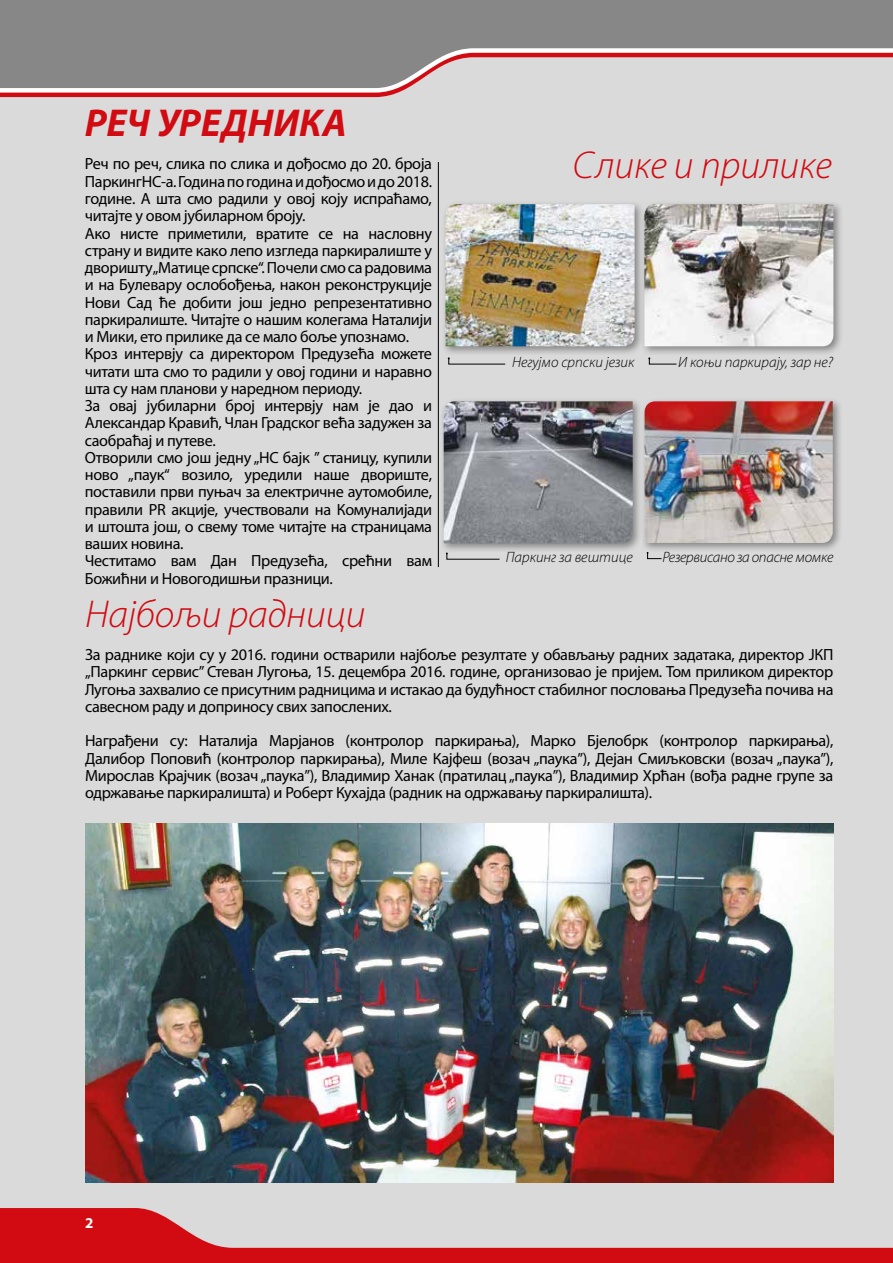
<style>
.page{position:relative;width:893px;height:1263px;background:#dadada}
.page>*{position:absolute;margin:0;border:0;box-sizing:border-box;transform-origin:0 0}
.t1{font:italic 300 39px "Myriad Pro";color:#d20a11}
.t2{font:italic 700 39px "Myriad Pro";color:#d20a11}
.t3{font:16.2px/17.2px "Myriad Pro";letter-spacing:-.02em;color:#000;text-align:justify}
.t4{font:italic 300 15px "Myriad Pro";color:#000}
.t5{font:italic 300 15px "Myriad Pro";letter-spacing:-.02em;color:#000}
.t6{font:700 15px "Myriad Pro";color:#fff}
</style>
<div class="page">
<svg style="left:0;top:95px;width:390px;height:2px"></svg>
<svg style="left:0;top:0;width:893px;height:95px"></svg>
<div style="left:440px;top:397px;width:203px;height:157px;background:#000;opacity:.4"></div>
<img style="left:444px;top:401px;width:189px;height:142px">
<svg style="left:446px;top:552px;width:54px;height:8px"></svg>
<svg style="left:648px;top:357px;width:29px;height:8px"></svg>
<div style="left:641px;top:200px;width:203px;height:156px;background:#000;opacity:.4"></div>
<img style="left:645px;top:204px;width:188px;height:142px">
<div style="left:442px;top:200px;width:203px;height:156px;background:#000;opacity:.4"></div>
<img style="left:446px;top:204px;width:188px;height:142px">
<svg style="left:448px;top:357px;width:58px;height:8px"></svg>
<div style="left:641px;top:397px;width:202px;height:156px;background:#000;opacity:.4"></div>
<img style="left:644px;top:401px;width:189px;height:142px">
<svg style="left:647px;top:552px;width:15px;height:7px"></svg>
<svg style="left:0;top:1208px;width:893px;height:55px"></svg>
<img style="left:85px;top:824px;width:748px;height:358px">
<hr style="left:438px;top:162px;width:1px;height:405px;background:#000">
<h1 class="t2" style="left:85px;top:98px;width:263px">РЕЧ УРЕДНИКА</h1>
<p class="t3" style="left:85px;top:155px;width:349px;text-align:left">Реч по реч, слика по слика и дођосмо до 20. броја ПаркингНС-а. Година по година и дођосмо и до 2018. године. А шта смо радили у овој коју испраћамо, читајте у овом јубиларном броју.<br>Ако нисте приметили, вратите се на насловну страну и видите како лепо изгледа паркиралиште у дворишту „Матице српске“. Почели смо са радовима и на Булевару ослобођења, након реконструкције Нови Сад ће добити још једно репрезентативно паркиралиште. Читајте о нашим колегама Наталији и Мики, ето прилике да се мало боље упознамо.<br>Кроз интервју са директором Предузећа можете читати шта смо то радили у овој години и наравно шта су нам планови у наредном периоду.<br>За овај јубиларни број интервју нам је дао и Александар Кравић, Члан Градског већа задужен за саобраћај и путеве.<br>Отворили смо још једну „НС бајк ” станицу, купили ново „паук“ возило, уредили наше двориште, поставили први пуњач за електричне аутомобиле, правили PR акције, учествовали на Комуналијади и штошта још, о свему томе читајте на страницама ваших новина.<br>Честитамо вам Дан Предузећа, срећни вам Божићни и Новогодишњи празници.</p>
<h1 class="t1" style="left:85px;top:594px;width:282px">Најбољи радници</h1>
<h1 class="t1" style="left:573px;top:144px;width:261px">Слике и прилике</h1>
<p class="t4" style="left:512px;top:354px;width:124px">Негујмо српски језик</p>
<p class="t4" style="left:678px;top:354px;width:157px">И коњи паркирају, зар не?</p>
<p class="t4" style="left:506px;top:549px;width:128px">Паркинг за вештице</p>
<p class="t5" style="left:662px;top:549px;width:173px">Резервисано за опасне момке</p>
<p class="t3" style="left:85px;top:646px;width:750px">За раднике који су у 2016. години остварили најбоље резултате у обављању радних задатака, директор ЈКП „Паркинг сервис” Стеван Лугоња, 15. децембра 2016. године, организовао је пријем. Том приликом директор Лугоња захвалио се присутним радницима и истакао да будућност стабилног пословања Предузећа почива на савесном раду и доприносу свих запослених.</p>
<p class="t3" style="left:85px;top:732px;width:750px">Награђени су: Наталија Марјанов (контролор паркирања), Марко Бјелобрк (контролор паркирања), Далибор Поповић (контролор паркирања), Миле Кајфеш (возач „паука”), Дејан Смиљковски (возач „паука”), Мирослав Крајчик (возач „паука”), Владимир Ханак (пратилац „паука”), Владимир Хрћан (вођа радне групе за одржавање паркиралишта) и Роберт Кухајда (радник на одржавању паркиралишта).</p>
<p class="t6" style="left:85px;top:1213px;width:10px">2</p>
</div>
